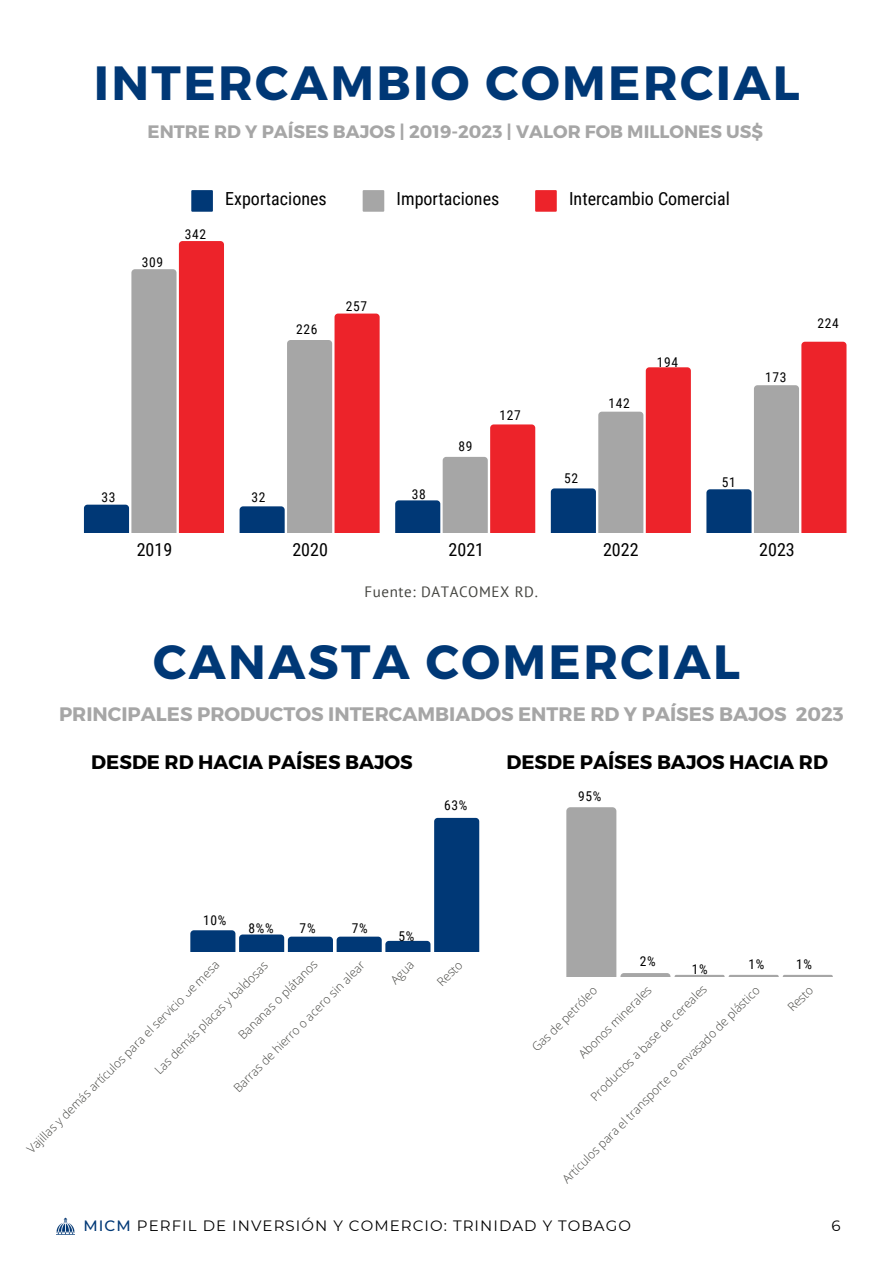
<style>
.page{position:relative;width:894px;height:1264px;background:#fff}
.page>*{position:absolute;margin:0;border:0;box-sizing:border-box;transform-origin:0 0}
.t1{font:700 48px "Montserrat";letter-spacing:.05em;color:#003876}
.t2{font:700 19.5px "Montserrat";color:#a6a6a6}
.t3{font:700 19.5px "Montserrat";color:#000}
.t4{font:18px "Roboto Condensed";color:#000}
.t5{font:700 18px "Montserrat";color:#a6a6a6}
.t6{font:15px "Montserrat";letter-spacing:.07em;color:#000}
.t7{font:15px "PT Sans";letter-spacing:.04em;color:#444440}
.t8{font:13.5px "Roboto Condensed";letter-spacing:.05em;color:#000}
.t9{font:300 12px "Open Sans";color:#444440}
.s1{font-weight:500;color:#003876}
</style>
<div class="page">
<svg style="left:191px;top:190px;width:22px;height:22px"></svg>
<svg style="left:362px;top:190px;width:22px;height:22px"></svg>
<svg style="left:535px;top:190px;width:21px;height:22px"></svg>
<svg style="left:84px;top:241px;width:140px;height:292px"></svg>
<svg style="left:239px;top:313px;width:140px;height:220px"></svg>
<svg style="left:395px;top:424px;width:140px;height:109px"></svg>
<svg style="left:550px;top:367px;width:140px;height:166px"></svg>
<svg style="left:706px;top:342px;width:140px;height:191px"></svg>
<svg style="left:190px;top:817px;width:289px;height:134px"></svg>
<svg style="left:566px;top:807px;width:266px;height:169px"></svg>
<img style="left:56px;top:1217px;width:18px;height:17px">
<p class="t1" style="left:94px;top:52px;width:707px">INTERCAMBIO COMERCIAL</p>
<p class="t5" style="left:148px;top:120px;width:616px">ENTRE RD Y PAÍSES BAJOS | 2019-2023 | VALOR FOB MILLONES US$</p>
<p class="t8" style="left:102px;top:490px;width:15px">33</p>
<p class="t8" style="left:142px;top:254px;width:23px">309</p>
<h1 class="t8" style="left:185px;top:226px;width:23px">342</h1>
<h3 class="t4" style="left:225px;top:189px;width:103px">Exportaciones</h3>
<h3 class="t4" style="left:396px;top:189px;width:104px">Importaciones</h3>
<h3 class="t4" style="left:569px;top:189px;width:162px">Intercambio Comercial</h3>
<p class="t8" style="left:296px;top:321px;width:23px">226</p>
<h2 class="t8" style="left:346px;top:298px;width:23px">257</h2>
<p class="t8" style="left:251px;top:490px;width:15px">32</p>
<p class="t8" style="left:411px;top:486px;width:15px">38</p>
<p class="t8" style="left:458px;top:438px;width:15px">89</p>
<p class="t8" style="left:499px;top:407px;width:23px">127</p>
<h4 class="t8" style="left:564px;top:470px;width:15px">52</h4>
<h1 class="t8" style="left:608px;top:395px;width:23px">142</h1>
<h2 class="t8" style="left:656px;top:354px;width:23px">194</h2>
<h2 class="t8" style="left:721px;top:474px;width:15px">51</h2>
<p class="t8" style="left:765px;top:370px;width:23px">173</p>
<h3 class="t4" style="left:137px;top:539px;width:37px">2019</h3>
<h3 class="t4" style="left:292px;top:539px;width:37px">2020</h3>
<h3 class="t4" style="left:448px;top:539px;width:37px">2021</h3>
<h3 class="t4" style="left:603px;top:539px;width:37px">2022</h3>
<h3 class="t4" style="left:759px;top:539px;width:37px">2023</h3>
<h3 class="t7" style="left:364px;top:581px;width:175px">Fuente: DATACOMEX RD.</h3>
<p class="t8" style="left:817px;top:315px;width:23px">224</p>
<p class="t1" style="left:153px;top:631px;width:588px">CANASTA COMERCIAL</p>
<p class="t2" style="left:59px;top:701px;width:786px">PRINCIPALES PRODUCTOS INTERCAMBIADOS ENTRE RD Y PAÍSES BAJOS 2023</p>
<p class="t3" style="left:91px;top:749px;width:323px">DESDE RD HACIA PAÍSES BAJOS</p>
<p class="t3" style="left:506px;top:749px;width:323px">DESDE PAÍSES BAJOS HACIA RD</p>
<p class="t8" style="left:444px;top:797px;width:25px">63%</p>
<p class="t8" style="left:203px;top:912px;width:25px">10%</p>
<p class="t8" style="left:248px;top:920px;width:27px">8%%</p>
<p class="t8" style="left:299px;top:920px;width:17px">7%</p>
<p class="t8" style="left:352px;top:920px;width:17px">7%</p>
<h2 class="t8" style="left:398px;top:928px;width:17px">5%</h2>
<p class="t9" style="left:234px;top:1030px;width:107px;rotate:-45deg">Bananas o plátanos</p>
<p class="t9" style="left:229px;top:1084px;width:181px;rotate:-45deg">Bar as de hier o o acero sin alear</p>
<p class="t9" style="left:386px;top:975px;width:28px;rotate:-45deg">Agua</p>
<p class="t9" style="left:433px;top:978px;width:32px;rotate:-45deg">Resto</p>
<p class="t9" style="left:151px;top:1066px;width:156px;rotate:-45deg">Las demás placas y baldosas</p>
<p class="t9" style="left:23px;top:1144px;width:267px;rotate:-45deg">Vajil as y demás artículos para el servicio de mesa</p>
<p class="t8" style="left:578px;top:788px;width:25px">95%</p>
<p class="t8" style="left:639px;top:953px;width:17px">2%</p>
<p class="t8" style="left:691px;top:961px;width:17px">1%</p>
<p class="t8" style="left:748px;top:956px;width:17px">1%</p>
<p class="t8" style="left:795px;top:956px;width:17px">1%</p>
<p class="t9" style="left:586px;top:1092px;width:160px;rotate:-45deg">Productos a base de cereales</p>
<p class="t9" style="left:574px;top:1050px;width:99px;rotate:-45deg">Abonos minerales</p>
<p class="t9" style="left:558px;top:1175px;width:275px;rotate:-45deg">Artículos para el transporte o envasado de plástico</p>
<p class="t9" style="left:783px;top:1003px;width:32px;rotate:-45deg">Resto</p>
<p class="t9" style="left:528px;top:1043px;width:88px;rotate:-45deg">Gas de petróleo</p>
<p class="t6" style="left:84px;top:1216px;width:548px"><span class="s1">MICM</span> PERFIL DE INVERSIÓN Y COMERCIO: TRINIDAD Y TOBAGO</p>
<p class="t6" style="left:831px;top:1216px;width:11px">6</p>
</div>
